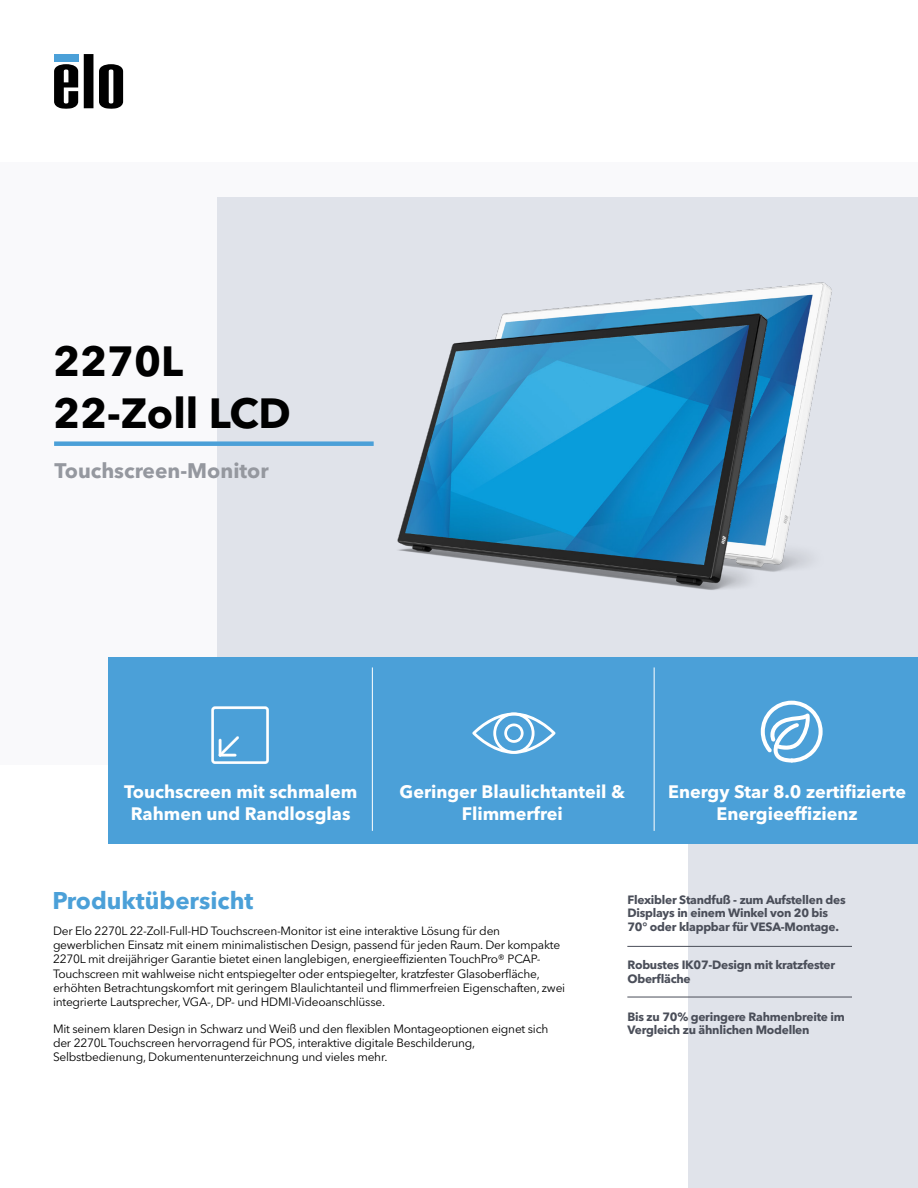
<style>
.page{position:relative;width:918px;height:1188px;background:#fff}
.page>*{position:absolute;margin:0;border:0;box-sizing:border-box;transform-origin:0 0}
.t1{font:700 41.85px/52.3px "Avenir Next LT Pro";color:#000}
.t2{font:700 24px "Avenir Next LT Pro";color:#4ba0d8}
.t3{font:700 20.85px "Avenir Next LT Pro";color:#95989f}
.t4{font:700 18px/21.5px "Avenir Next LT Pro";color:#fff;text-align:center}
.t5{font:12px/14.4px "Avenir Next LT Pro";letter-spacing:-.02em;color:#000}
.t6{font:700 12px/13.5px "Avenir Next LT Pro";letter-spacing:-.02em;color:#4a4e59}
</style>
<div class="page">
<div style="left:0;top:162px;width:918px;height:603px;background:#f9f9fb"></div>
<div style="left:217px;top:197px;width:701px;height:469px;background:#e0e3ea"></div>
<svg style="left:84px;top:54px;width:9px;height:54px"></svg>
<svg style="left:54px;top:64px;width:24px;height:45px"></svg>
<svg style="left:99px;top:64px;width:24px;height:45px"></svg>
<div style="left:54px;top:54px;width:24px;height:7px;background:#4ba0d8"></div>
<div style="left:688px;top:842px;width:230px;height:346px;background:#e0e3ea"></div>
<div style="left:108px;top:657px;width:810px;height:186px;background:#4ba0d8"></div>
<div style="left:54px;top:441px;width:320px;height:5px;background:#4ba0d8"></div>
<hr style="left:372px;top:667px;width:1px;height:164px;background:#fff">
<hr style="left:654px;top:667px;width:1px;height:164px;background:#fff">
<hr style="left:627px;top:946px;width:225px;height:1px;background:#4a4e59">
<hr style="left:627px;top:997px;width:225px;height:1px;background:#4a4e59">
<svg style="left:211px;top:706px;width:58px;height:58px"></svg>
<svg style="left:472px;top:713px;width:84px;height:41px"></svg>
<img style="left:372px;top:282px;width:453px;height:308px">
<svg style="left:761px;top:701px;width:62px;height:62px"></svg>
<h1 class="t1" style="left:53px;top:335px;width:239px">2270L<br>22-Zoll LCD</h1>
<h3 class="t3" style="left:55px;top:458px;width:216px">Touchscreen-Monitor</h3>
<h3 class="t4" style="left:124px;top:781px;width:235px">Touchscreen mit schmalem<br>Rahmen und Randlosglas</h3>
<h3 class="t4" style="left:400px;top:781px;width:227px">Geringer Blaulichtanteil &amp;<br>Flimmerfrei</h3>
<h3 class="t4" style="left:668px;top:781px;width:239px">Energy Star 8.0 zertifizierte<br>Energieeffizienz</h3>
<h2 class="t2" style="left:52px;top:886px;width:202px">Produktübersicht</h2>
<p class="t6" style="left:627px;top:893px;width:220px">Flexibler Standfuß - zum Aufstellen des<br>Displays in einem Winkel von 20 bis<br>70° oder klappbar für VESA-Montage.</p>
<p class="t6" style="left:627px;top:958px;width:209px">Robustes IK07-Design mit kratzfester<br>Oberfläche</p>
<p class="t6" style="left:627px;top:1010px;width:219px">Bis zu 70% geringere Rahmenbreite im<br>Vergleich zu ähnlichen Modellen</p>
<p class="t5" style="left:53px;top:923px;width:514px">Der Elo 2270L 22-Zoll-Full-HD Touchscreen-Monitor ist eine interaktive Lösung für den gewerblichen Einsatz mit einem minimalistischen Design, passend für jeden Raum. Der kompakte 2270L mit dreijähriger Garantie bietet einen langlebigen, energieeffizienten TouchPro® PCAP-Touchscreen mit wahlweise nicht entspiegelter oder entspiegelter, kratzfester Glasoberfläche, erhöhten Betrachtungskomfort mit geringem Blaulichtanteil und flimmerfreien Eigenschaften, zwei integrierte Lautsprecher, VGA-, DP- und HDMI-Videoanschlüsse.</p>
<p class="t5" style="left:53px;top:1021px;width:497px">Mit seinem klaren Design in Schwarz und Weiß und den flexiblen Montageoptionen eignet sich der 2270L Touchscreen hervorragend für POS, interaktive digitale Beschilderung,<br>Selbstbedienung, Dokumentenunterzeichnung und vieles mehr.</p>
</div>
